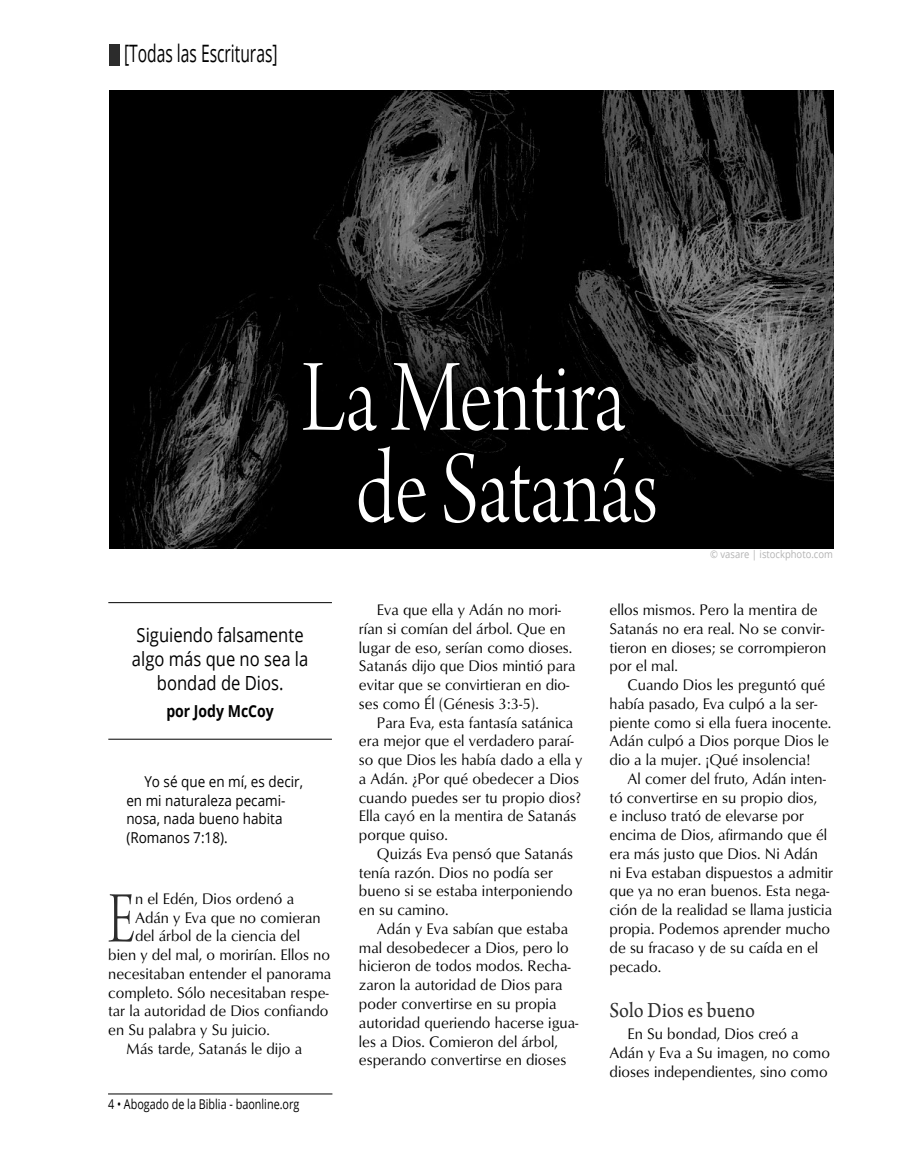
<style>
.page{position:relative;width:905px;height:1175px;background:#fff}
.page>*{position:absolute;margin:0;border:0;box-sizing:border-box;transform-origin:0 0}
.t1{font:108px/91.5px "Arno Pro Light Display";letter-spacing:-.005em;color:#fff;text-align:center;scale:.8 1}
.t2{font:76.65px "Arno Pro Light Display";color:#2c2c2c;scale:.7 1}
.t3{font:24px "Open Sans";color:#000;scale:.65 1}
.t4{font:22.5px "Arno Pro";color:#2c2c2c;scale:.9 1}
.t5{font:19.5px/24px "Open Sans";color:#000;text-align:center;scale:.85 1}
.t6{font:700 16.5px "Open Sans";color:#000;scale:.85 1}
.t7{font:15.75px/18.8px "Optimum";color:#000;scale:.96 1}
.t8{font:15px/18.8px "Open Sans";color:#000;scale:.9 1}
.t9{font:13.5px "Open Sans";color:#000;scale:.8 1}
.t10{font:10.5px "Open Sans";color:#b3b3b3;scale:.9 1}
</style>
<div class="page">
<hr style="left:108px;top:1093px;width:224px;height:1px;background:#000">
<img style="left:109px;top:90px;width:724px;height:459px">
<hr style="left:108px;top:602px;width:224px;height:1px;background:#000">
<hr style="left:108px;top:739px;width:224px;height:1px;background:#000">
<div style="left:109px;top:44px;width:11px;height:21px;background:#2c2c2c"></div>
<div style="left:280px;top:338px;width:398px;height:208px;background:#000"></div>
<h3 class="t3" style="left:124px;top:37px;width:238px">[Todas las Escrituras]</h3>
<h1 class="t1" style="left:301px;top:359px;width:447px">La Mentira de Satanás</h1>
<p class="t10" style="left:710px;top:547px;width:138px">© vasare | istockphoto.com</p>
<p class="t5" style="left:132px;top:622px;width:209px">Siguiendo falsamente algo más que no sea la bondad de Dios.</p>
<p class="t6" style="left:166px;top:699px;width:128px">por Jody McCoy</p>
<p class="t8" style="left:126px;top:771px;width:198px;text-indent:18px">Yo sé que en mí, es decir, en mi naturaleza pecami&shy;nosa, nada bueno habita (Romanos 7:18).</p>
<h2 class="t2" style="left:108px;top:877px;width:40px">E</h2>
<p class="t7" style="left:135px;top:888px;width:167px">n el Edén, Dios ordenó a</p>
<p class="t7" style="left:135px;top:907px;width:195px">Adán y Eva que no comieran</p>
<p class="t7" style="left:135px;top:926px;width:173px">del árbol de la ciencia del</p>
<p class="t7" style="left:108px;top:945px;width:232px">bien y del mal, o morirían. Ellos no</p>
<p class="t7" style="left:108px;top:963px;width:234px">necesitaban entender el panorama</p>
<p class="t7" style="left:108px;top:982px;width:231px">completo. Sólo necesitaban respe-</p>
<p class="t7" style="left:108px;top:1001px;width:231px">tar la autoridad de Dios confiando</p>
<p class="t7" style="left:108px;top:1020px;width:170px">en Su palabra y Su juicio.</p>
<p class="t7" style="left:126px;top:1038px;width:185px">Más tarde, Satanás le dijo a</p>
<p class="t9" style="left:108px;top:1094px;width:241px">4 • Abogado de la Biblia - baonline.org</p>
<p class="t7" style="left:359px;top:600px;width:227px;text-indent:18px">Eva que ella y Adán no mori&shy;rían si comían del árbol. Que en lugar de eso, serían como dioses.<br>Satanás dijo que Dios mintió para evitar que se convirtieran en dio&shy;ses como Él (Génesis 3:3-5).</p>
<p class="t7" style="left:359px;top:712px;width:234px;text-indent:18px">Para Eva, esta fantasía satánica era mejor que el verdadero paraí&shy;so que Dios les había dado a ella y a Adán. ¿Por qué obedecer a Dios cuando puedes ser tu propio dios?<br>Ella cayó en la mentira de Satanás porque quiso.</p>
<p class="t7" style="left:359px;top:843px;width:224px;text-indent:18px">Quizás Eva pensó que Satanás tenía razón. Dios no podía ser bueno si se estaba interponiendo en su camino.</p>
<p class="t7" style="left:359px;top:918px;width:230px;text-indent:18px">Adán y Eva sabían que estaba mal desobedecer a Dios, pero lo hicieron de todos modos. Recha&shy;zaron la autoridad de Dios para poder convertirse en su propia autoridad queriendo hacerse igua&shy;les a Dios. Comieron del árbol, esperando convertirse en dioses</p>
<p class="t7" style="left:609px;top:600px;width:227px">ellos mismos. Pero la mentira de<br>Satanás no era real. No se convir&shy;tieron en dioses; se corrompieron por el mal.</p>
<p class="t7" style="left:609px;top:675px;width:232px;text-indent:18px">Cuando Dios les preguntó qué había pasado, Eva culpó a la ser&shy;piente como si ella fuera inocente.<br>Adán culpó a Dios porque Dios le dio a la mujer. ¡Qué insolencia!</p>
<p class="t7" style="left:609px;top:768px;width:234px;text-indent:18px">Al comer del fruto, Adán inten&shy;tó convertirse en su propio dios,<br>e incluso trató de elevarse por encima de Dios, afirmando que él era más justo que Dios. Ni Adán ni Eva estaban dispuestos a admitir que ya no eran buenos. Esta nega&shy;ción de la realidad se llama justicia propia. Podemos aprender mucho de su fracaso y de su caída en el pecado.</p>
<h3 class="t4" style="left:609px;top:997px;width:163px">Solo Dios es bueno</h3>
<p class="t7" style="left:609px;top:1023px;width:231px;text-indent:18px">En Su bondad, Dios creó a<br>Adán y Eva a Su imagen, no como dioses independientes, sino como</p>
</div>
